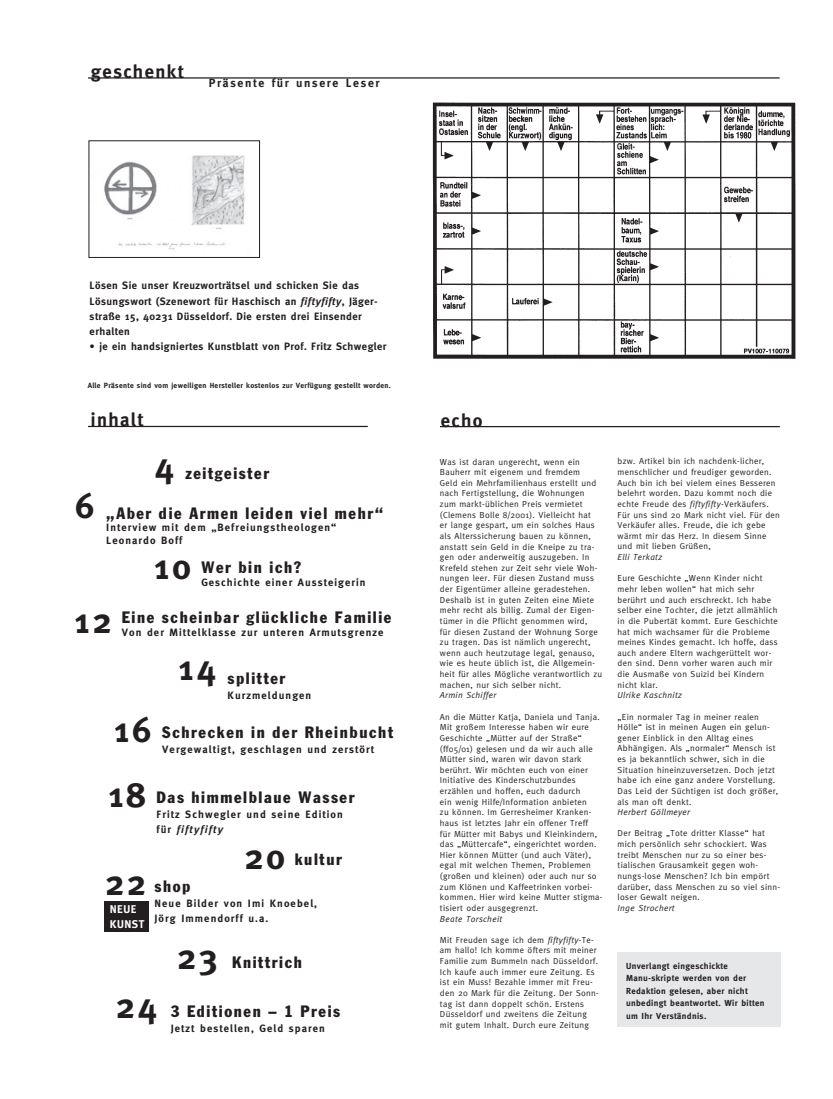
<style>
.page{position:relative;width:833px;height:1099px;background:#fff}
.page>*{position:absolute;margin:0;border:0;box-sizing:border-box;transform-origin:0 0}
.t1{font:700 35.5px "Meta";letter-spacing:.075em;color:#231f20}
.t2{font:700 18.75px "Meta";letter-spacing:.075em;color:#231f20}
.t3{font:condensed 16.25px "Franklin Gothic";letter-spacing:.1em;color:#231f20}
.t4{font:700 11.88px "Meta";letter-spacing:.14em;color:#231f20}
.t5{font:700 11.25px/15px "Meta";letter-spacing:.04em;color:#fff}
.t6{font:700 10.62px/12.8px "Meta";letter-spacing:.1em;color:#231f20}
.t7{font:700 10.62px/15px "Meta";letter-spacing:.04em;color:#231f20}
.t8{font:italic 700 10.62px "Meta Plus";letter-spacing:.1em;color:#231f20}
.t9{font:8.75px/10.6px "Meta";letter-spacing:.035em;color:#231f20}
.t10{font:700 8.75px/12.5px "Meta";letter-spacing:.04em;color:#231f20}
.t11{font:italic 8.75px "Meta";letter-spacing:.035em;color:#231f20}
.t12{font:700 7.5px "Meta";letter-spacing:.04em;color:#231f20}
.s1{font-family:"Meta Plus";font-style:italic}
.s2{font-style:italic}
.s3{font-family:"Meta";font-weight:700;font-stretch:normal;font-size:35.5px}
.s4{font-family:"Meta";font-style:normal}
</style>
<div class="page">
<img style="left:433px;top:102px;width:363px;height:257px">
<img style="left:104px;top:155px;width:141px;height:95px">
<div style="left:89px;top:140px;width:171px;height:118px;border:1px solid #231f20"></div>
<hr style="left:88px;top:77px;width:691px;height:2px;background:#231f20">
<hr style="left:88px;top:426px;width:280px;height:1px;background:#231f20">
<hr style="left:440px;top:426px;width:339px;height:1px;background:#231f20">
<div style="left:104px;top:901px;width:45px;height:31px;background:#231f20"></div>
<div style="left:617px;top:952px;width:163px;height:74px;background:#e6e7e9"></div>
<h2 class="t2" style="left:91px;top:61px;width:94px">geschenkt</h2>
<h3 class="t4" style="left:209px;top:76px;width:172px">Präsente für unsere Leser</h3>
<p class="t7" style="left:90px;top:278px;width:290px">Lösen Sie unser Kreuzworträtsel und schicken Sie das Lösungswort (Szenewort für Haschisch an <span class="s1">fiftyfifty</span>, Jäger&shy;straße 15, 40231 Düsseldorf. Die ersten drei Einsender erhalten</p>
<p class="t7" style="left:90px;top:338px;width:298px">• je ein handsigniertes Kunstblatt von Prof. Fritz Schwegler</p>
<p class="t12" style="left:88px;top:381px;width:305px">Alle Präsente sind vom jeweiligen Hersteller kostenlos zur Verfügung gestellt worden.</p>
<h2 class="t2" style="left:91px;top:409px;width:54px">inhalt</h2>
<h2 class="t2" style="left:441px;top:409px;width:43px">echo</h2>
<p class="t9" style="left:440px;top:456px;width:164px">Was ist daran ungerecht, wenn ein Bauherr mit eigenem und fremdem<br>Geld ein Mehrfamilienhaus erstellt und nach Fertigstellung, die Wohnungen zum markt-üblichen Preis vermietet (Clemens Bolle 8/2001). Vielleicht hat<br>er lange gespart, um ein solches Haus als Alterssicherung bauen zu können, anstatt sein Geld in die Kneipe zu tra&shy;gen oder anderweitig auszugeben. In Krefeld stehen zur Zeit sehr viele Woh&shy;nungen leer. Für diesen Zustand muss der Eigentümer alleine geradestehen.<br>Deshalb ist in guten Zeiten eine Miete mehr recht als billig. Zumal der Eigen&shy;tümer in die Pflicht genommen wird,<br>für diesen Zustand der Wohnung Sorge zu tragen. Das ist nämlich ungerecht, wenn auch heutzutage legal, genauso, wie es heute üblich ist, die Allgemein&shy;heit für alles Mögliche verantwortlich zu machen, nur sich selber nicht.</p>
<p class="t11" style="left:440px;top:690px;width:58px">Armin Schiffer</p>
<p class="t9" style="left:440px;top:711px;width:164px">An die Mütter Katja, Daniela und Tanja.<br>Mit großem Interesse haben wir eure Geschichte „Mütter auf der Straße“ (ff05/01) gelesen und da wir auch alle Mütter sind, waren wir davon stark berührt. Wir möchten euch von einer Initiative des Kinderschutzbundes erzählen und hoffen, euch dadurch<br>ein wenig Hilfe/Information anbieten<br>zu können. Im Gerresheimer Kranken&shy;haus ist letztes Jahr ein offener Treff<br>für Mütter mit Babys und Kleinkindern, das „Müttercafe“, eingerichtet worden.<br>Hier können Mütter (und auch Väter), egal mit welchen Themen, Problemen (großen und kleinen) oder auch nur so zum Klönen und Kaffeetrinken vorbei&shy;kommen. Hier wird keine Mutter stigma&shy;tisiert oder ausgegrenzt.</p>
<p class="t11" style="left:440px;top:913px;width:64px">Beate Torscheit</p>
<p class="t9" style="left:440px;top:934px;width:160px">Mit Freuden sage ich dem <span class="s2">fiftyfifty</span>-Te&shy;am hallo! Ich komme öfters mit meiner Familie zum Bummeln nach Düsseldorf.<br>Ich kaufe auch immer eure Zeitung. Es ist ein Muss! Bezahle immer mit Freu&shy;den 20 Mark für die Zeitung. Der Sonn&shy;tag ist dann doppelt schön. Erstens Düsseldorf und zweitens die Zeitung mit gutem Inhalt. Durch eure Zeitung</p>
<h3 class="t3" style="left:154px;top:463px;width:116px"><span class="s3">4</span> zeitgeister</h3>
<h3 class="t3" style="left:75px;top:503px;width:309px"><span class="s3">6</span> „Aber die Armen leiden viel mehr“</h3>
<p class="t6" style="left:106px;top:521px;width:232px">Interview mit dem „Befreiungstheologen“<br>Leonardo Boff</p>
<h3 class="t3" style="left:201px;top:557px;width:101px">Wer bin ich?</h3>
<p class="t6" style="left:201px;top:576px;width:166px">Geschichte einer Aussteigerin</p>
<h1 class="t1" style="left:154px;top:546px;width:39px">10</h1>
<h3 class="t3" style="left:122px;top:607px;width:271px">Eine scheinbar glückliche Familie</h3>
<h1 class="t1" style="left:74px;top:600px;width:39px">12</h1>
<p class="t6" style="left:122px;top:625px;width:263px">Von der Mittelklasse zur unteren Armutsgrenze</p>
<h1 class="t1" style="left:178px;top:647px;width:39px">14</h1>
<h3 class="t3" style="left:228px;top:668px;width:59px">splitter</h3>
<p class="t6" style="left:228px;top:689px;width:85px">Kurzmeldungen</p>
<h3 class="t3" style="left:162px;top:722px;width:232px">Schrecken in der Rheinbucht</h3>
<p class="t6" style="left:162px;top:742px;width:213px">Vergewaltigt, geschlagen und zerstört</p>
<h3 class="t3" style="left:108px;top:787px;width:248px"><span class="s3">18</span> Das himmelblaue Wasser</h3>
<p class="t6" style="left:157px;top:807px;width:188px">Fritz Schwegler und seine Edition</p>
<p class="t8" style="left:157px;top:822px;width:68px"><span class="s4">für</span> fiftyfifty</p>
<h1 class="t1" style="left:113px;top:709px;width:39px">16</h1>
<h3 class="t3" style="left:244px;top:849px;width:99px"><span class="s3">20</span> kultur</h3>
<h3 class="t3" style="left:105px;top:876px;width:87px"><span class="s3">22</span> shop</h3>
<p class="t6" style="left:154px;top:895px;width:164px;line-height:15px">Neue Bilder von Imi Knoebel,<br>Jörg Immendorff u.a.</p>
<h3 class="t3" style="left:177px;top:952px;width:126px"><span class="s3">23</span> Knittrich</h3>
<h3 class="t3" style="left:116px;top:1001px;width:226px"><span class="s3">24</span> 3 Editionen – 1 Preis</h3>
<p class="t6" style="left:171px;top:1021px;width:156px">Jetzt bestellen, Geld sparen</p>
<p class="t5" style="left:110px;top:901px;width:36px">NEUE<br>KUNST</p>
<p class="t9" style="left:617px;top:456px;width:164px">bzw. Artikel bin ich nachdenk-licher, menschlicher und freudiger geworden.<br>Auch bin ich bei vielem eines Besseren belehrt worden. Dazu kommt noch die echte Freude des <span class="s2">fiftyfifty</span>-Verkäufers.<br>Für uns sind 20 Mark nicht viel. Für den Verkäufer alles. Freude, die ich gebe wärmt mir das Herz. In diesem Sinne und mit lieben Grüßen,</p>
<p class="t11" style="left:617px;top:552px;width:46px">Elli Terkatz</p>
<p class="t9" style="left:617px;top:573px;width:162px">Eure Geschichte „Wenn Kinder nicht mehr leben wollen“ hat mich sehr berührt und auch erschreckt. Ich habe selber eine Tochter, die jetzt allmählich in die Pubertät kommt. Eure Geschichte hat mich wachsamer für die Probleme meines Kindes gemacht. Ich hoffe, dass auch andere Eltern wachgerüttelt wor&shy;den sind. Denn vorher waren auch mir die Ausmaße von Suizid bei Kindern nicht klar.</p>
<p class="t11" style="left:617px;top:690px;width:66px">Ulrike Kaschnitz</p>
<p class="t9" style="left:617px;top:711px;width:162px">„Ein normaler Tag in meiner realen Hölle“ ist in meinen Augen ein gelun&shy;gener Einblick in den Alltag eines Abhängigen. Als „normaler“ Mensch ist es ja bekanntlich schwer, sich in die Situation hineinzuversetzen. Doch jetzt habe ich eine ganz andere Vorstellung.<br>Das Leid der Süchtigen ist doch größer, als man oft denkt.</p>
<p class="t11" style="left:617px;top:807px;width:74px">Herbert Göllmeyer</p>
<p class="t9" style="left:617px;top:828px;width:164px">Der Beitrag „Tote dritter Klasse“ hat mich persönlich sehr schockiert. Was treibt Menschen nur zu so einer bes&shy;tialischen Grausamkeit gegen woh&shy;nungs-lose Menschen? Ich bin empört darüber, dass Menschen zu so viel sinn&shy;loser Gewalt neigen.</p>
<p class="t11" style="left:617px;top:902px;width:59px">Inge Strochert</p>
<p class="t10" style="left:626px;top:959px;width:140px">Unverlangt eingeschickte<br>Manu-skripte werden von der<br>Redaktion gelesen, aber nicht unbedingt beantwortet. Wir bitten um Ihr Verständnis.</p>
</div>
